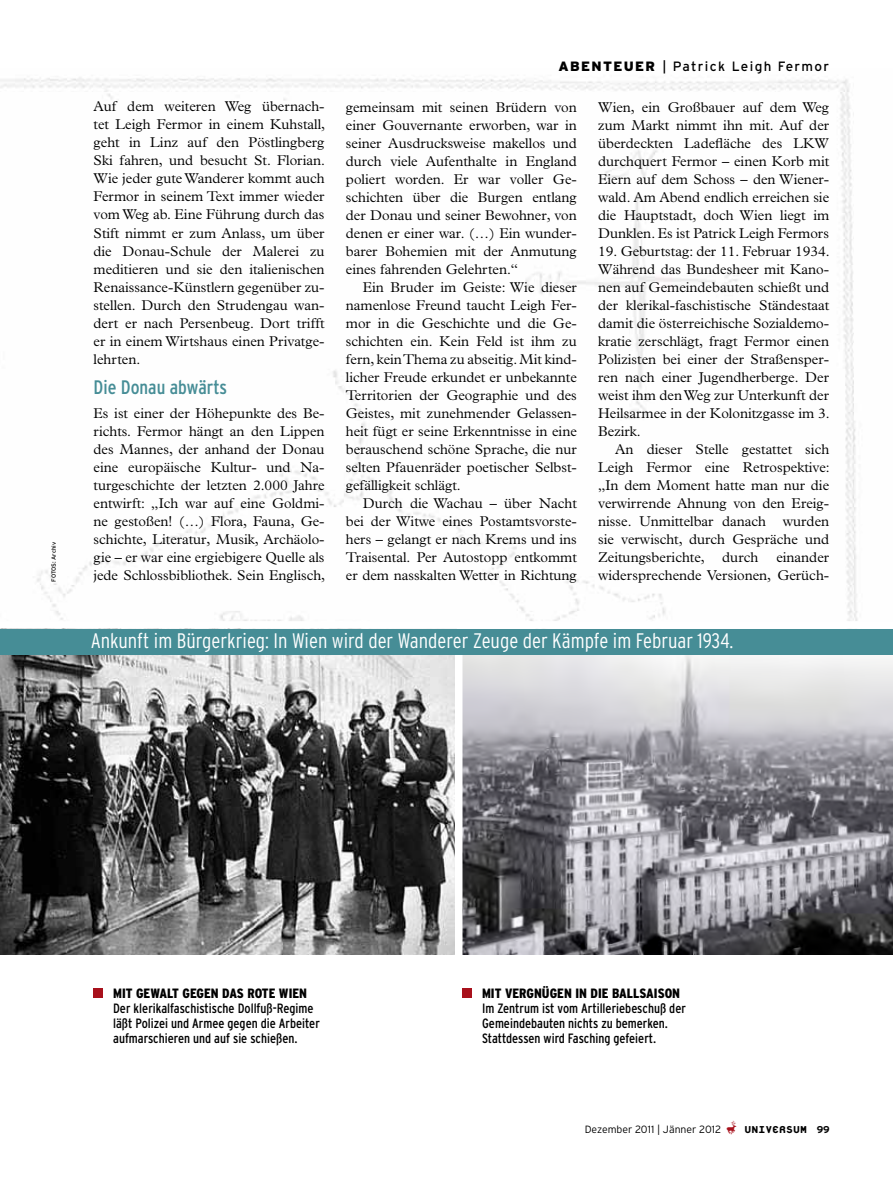
<style>
.page{position:relative;width:893px;height:1191px;background:#fff}
.page>*{position:absolute;margin:0;border:0;box-sizing:border-box;transform-origin:0 0}
.t1{font:300 condensed 21px "Interstate";color:#fff}
.t2{font:condensed 19.5px "Interstate";color:#468d96}
.t3{font:300 14.25px/18px "Plantin";color:#000;text-align:justify}
.t4{font:condensed 13.5px/15px "Interstate";color:#000}
.t5{font:900 condensed 13.5px "Interstate";color:#000}
.t6{font:13.5px "Interstate";letter-spacing:.1em;color:#000}
.t7{font:300 10.5px "Interstate";color:#000}
.t8{font:6px "Interstate";letter-spacing:-.015em;color:#000}
.s1{font-weight:900}
.s2{font-family:"Carta";font-weight:400;font-size:13.5px;color:#a8111c}
.s3{font-family:"Platelet";font-weight:800;font-size:15px}
.s4{font-weight:700;font-size:9.9px}
</style>
<div class="page">
<img style="left:0;top:77px;width:858px;height:544px">
<img style="left:462px;top:654px;width:431px;height:300px">
<img style="left:0;top:628px;width:455px;height:326px">
<div style="left:94px;top:988px;width:9px;height:10px;background:#a8111c"></div>
<div style="left:462px;top:988px;width:10px;height:10px;background:#a8111c"></div>
<div style="left:0;top:629px;width:893px;height:25px;background:#468d96"></div>
<p class="t8" style="left:50px;top:582px;width:41px;rotate:-90deg">Fotos: Archiv</p>
<p class="t3" style="left:94px;top:98px;width:233px">Auf dem weiteren Weg übernach&shy;tet Leigh Fermor in einem Kuhstall, geht in Linz auf den Pöstlingberg Ski fahren, und besucht St. Florian.<br>Wie jeder gute Wanderer kommt auch Fermor in seinem Text immer wieder vom Weg ab. Eine Führung durch das Stift nimmt er zum Anlass, um über die Donau-Schule der Malerei zu meditieren und sie den italienischen Renaissance-Künstlern gegenüber zu&shy;stellen. Durch den Strudengau wan&shy;dert er nach Persenbeug. Dort trifft er in einem Wirtshaus einen Privatge&shy;lehrten.</p>
<h2 class="t2" style="left:94px;top:376px;width:135px">Die Donau abwärts</h2>
<p class="t3" style="left:94px;top:404px;width:233px">Es ist einer der Höhepunkte des Be&shy;richts. Fermor hängt an den Lippen des Mannes, der anhand der Donau eine europäische Kultur- und Na&shy;turgeschichte der letzten 2.000 Jahre entwirft: „Ich war auf eine Goldmi&shy;ne gestoßen! (…) Flora, Fauna, Ge&shy;schichte, Literatur, Musik, Archäolo&shy;gie – er war eine ergiebigere Quelle als jede Schlossbibliothek. Sein Englisch,</p>
<p class="t6" style="left:558px;top:59px;width:272px"><span class="s1">ABENTEUER</span> | Patrick Leigh Fermor</p>
<p class="t3" style="left:346px;top:98px;width:233px">gemeinsam mit seinen Brüdern von einer Gouvernante erworben, war in seiner Ausdrucksweise makellos und durch viele Aufenthalte in England poliert worden. Er war voller Ge&shy;schichten über die Burgen entlang der Donau und seiner Bewohner, von denen er einer war. (…) Ein wunder&shy;barer Bohemien mit der Anmutung eines fahrenden Gelehrten.“</p>
<p class="t3" style="left:346px;top:278px;width:233px;text-indent:17px">Ein Bruder im Geiste: Wie dieser namenlose Freund taucht Leigh Fer&shy;mor in die Geschichte und die Ge&shy;schichten ein. Kein Feld ist ihm zu fern, kein Thema zu abseitig. Mit kind&shy;licher Freude erkundet er unbekannte Territorien der Geographie und des Geistes, mit zunehmender Gelassen&shy;heit fügt er seine Erkenntnisse in eine berauschend schöne Sprache, die nur selten Pfauenräder poetischer Selbst&shy;gefälligkeit schlägt.</p>
<p class="t3" style="left:346px;top:494px;width:233px;text-indent:17px">Durch die Wachau – über Nacht bei der Witwe eines Postamtsvorste&shy;hers – gelangt er nach Krems und ins Traisental. Per Autostopp entkommt er dem nasskalten Wetter in Richtung</p>
<p class="t3" style="left:598px;top:98px;width:233px">Wien, ein Großbauer auf dem Weg zum Markt nimmt ihn mit. Auf der überdeckten Ladefläche des LKW durchquert Fermor – einen Korb mit Eiern auf dem Schoss – den Wiener&shy;wald. Am Abend endlich erreichen sie die Hauptstadt, doch Wien liegt im Dunklen. Es ist Patrick Leigh Fermors</p>
<p class="t3" style="left:598px;top:242px;width:233px">19. Geburtstag: der 11. Februar 1934.<br>Während das Bundesheer mit Kano&shy;nen auf Gemeindebauten schießt und der klerikal-faschistische Ständestaat damit die österreichische Sozialdemo&shy;kratie zerschlägt, fragt Fermor einen Polizisten bei einer der Straßensper&shy;ren nach einer Jugendherberge. Der weist ihm den Weg zur Unterkunft der Heilsarmee in der Kolonitzgasse im 3.<br>Bezirk.</p>
<p class="t3" style="left:598px;top:440px;width:233px;text-indent:17px">An dieser Stelle gestattet sich Leigh Fermor eine Retrospektive: „In dem Moment hatte man nur die verwirrende Ahnung von den Ereig&shy;nisse. Unmittelbar danach wurden sie verwischt, durch Gespräche und Zeitungsberichte, durch</p>
<p class="t3" style="left:598px;top:548px;width:233px;text-align:right">einander<br>widersprechende Versionen, Gerüch-</p>
<h1 class="t1" style="left:91px;top:629px;width:644px">Ankunft im Bürgerkrieg: In Wien wird der Wanderer Zeuge der Kämpfe im Februar 1934.</h1>
<p class="t5" style="left:113px;top:985px;width:195px">MIT GEWALT GEGEN DAS ROTE WIEN</p>
<p class="t4" style="left:113px;top:1000px;width:208px">Der klerikalfaschistische Dollfuß-Regime läßt Polizei und Armee gegen die Arbeiter aufmarschieren und auf sie schießen.</p>
<p class="t5" style="left:482px;top:985px;width:138px">MIT VERGNÜGEN IN DIE BALL</p>
<p class="t5" style="left:639px;top:985px;width:42px">SAISON</p>
<p class="t4" style="left:482px;top:1000px;width:205px">Im Zentrum ist vom Artilleriebeschuß der<br>Gemeindebauten nichts zu bemerken.<br>Stattdessen wird Fasching gefeiert.</p>
<p class="t7" style="left:585px;top:1123px;width:247px">Dezember 2011 | Jänner 2012 <span class="s2">s</span> <span class="s3">Universum</span> <span class="s4">99</span></p>
</div>
